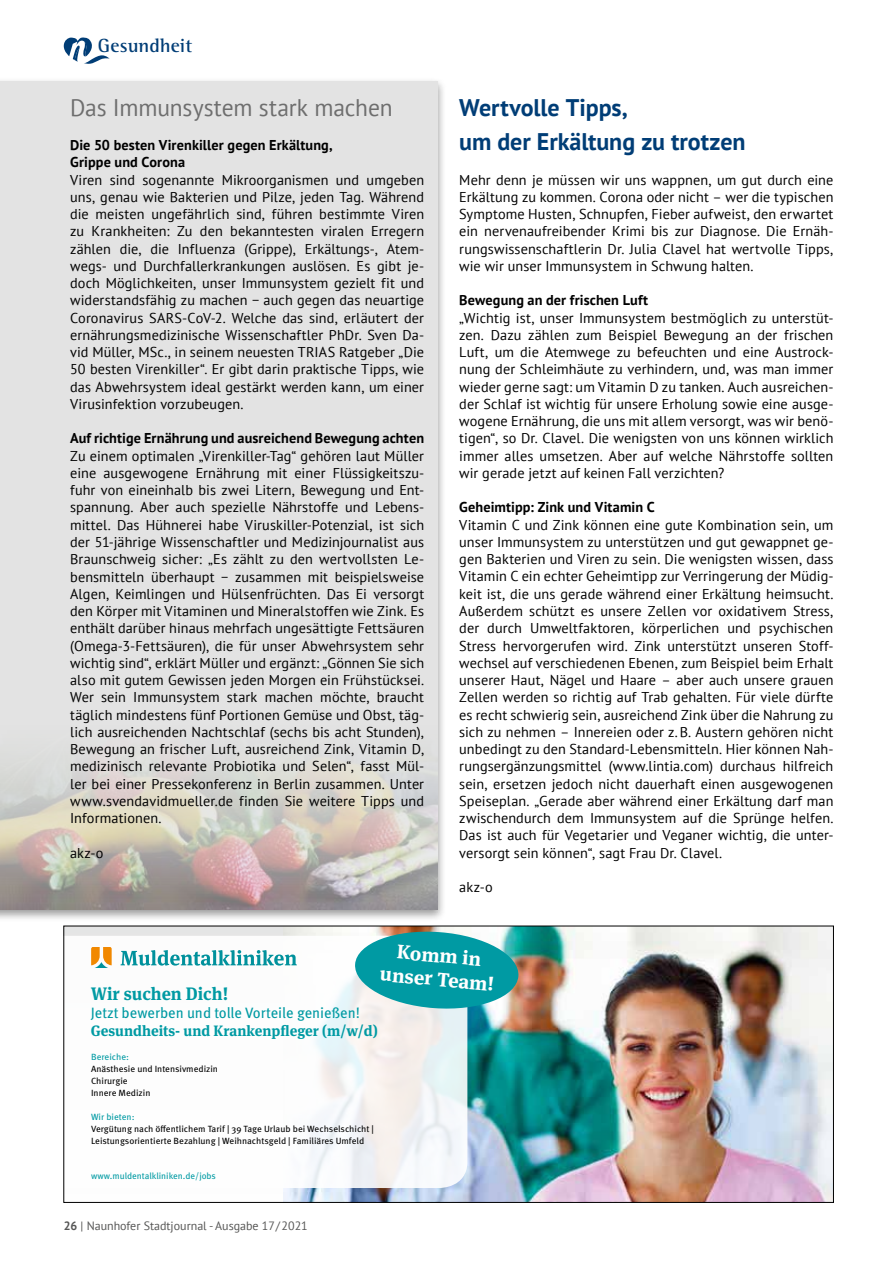
<style>
.page{position:relative;width:893px;height:1263px;background:#fff}
.page>*{position:absolute;margin:0;border:0;box-sizing:border-box;transform-origin:0 0}
.t1{font:700 24px/34.5px "PT Sans";letter-spacing:-.005em;color:#003d76}
.t2{font:24px "PT Sans";letter-spacing:-.005em;color:#6e6e6e}
.t3{font:700 19.5px/23.4px "Meta Serif Pro";color:#fff;text-align:center}
.t4{font:700 19.5px "Rotis Semi Serif Std";letter-spacing:.005em;color:#003d76}
.t5{font:700 18px "Meta Serif Pro";color:#009aa3}
.t6{font:15px "Meta Pro";color:#009aa3}
.t7{font:700 15px "Meta Serif Pro";color:#009aa3}
.t8{font:14.25px/17.2px "PT Sans";letter-spacing:.005em;color:#000;text-align:justify}
.t9{font:700 14.25px/17.2px "PT Sans";letter-spacing:.01em;color:#000}
.t10{font:12px "PT Sans";color:#565655}
.t11{font:9px/12px "Meta Pro";color:#000}
.t12{font:9px "Meta Pro";color:#009aa3}
.s1{font-weight:700}
</style>
<div class="page">
<svg style="left:64px;top:37px;width:46px;height:27px"></svg>
<img style="left:282px;top:928px;width:550px;height:273px">
<div style="left:65px;top:928px;width:217px;height:8px;background:#e4e5e5"></div>
<svg style="left:120px;top:936px;width:347px;height:252px"></svg>
<svg style="left:121px;top:950px;width:176px;height:16px"></svg>
<svg style="left:91px;top:947px;width:21px;height:21px"></svg>
<svg style="left:354px;top:929px;width:166px;height:82px;background:#3bacb1"></svg>
<div style="left:0;top:77px;width:447px;height:845px;background:#000;opacity:.4"></div>
<div style="left:0;top:81px;width:438px;height:828px;background:#e3e3e3"></div>
<img style="left:0;top:760px;width:438px;height:149px">
<h2 class="t4" style="left:98px;top:34px;width:96px">Gesundheit</h2>
<h1 class="t2" style="left:70px;top:92px;width:324px">Das Immunsystem stark machen</h1>
<p class="t9" style="left:70px;top:136px;width:264px">Die 50 besten Virenkiller gegen Erkältung,<br>Grippe und Corona</p>
<p class="t8" style="left:70px;top:171px;width:356px">Viren sind sogenannte Mikroorganismen und umgeben uns, genau wie Bakterien und Pilze, jeden Tag. Während die meisten ungefährlich sind, führen bestimmte Viren zu Krankheiten: Zu den bekanntesten viralen Erregern zählen die, die Influenza (Grippe), Erkältungs-, Atem&shy;wegs- und Durchfallerkrankungen auslösen. Es gibt je&shy;doch Möglichkeiten, unser Immunsystem gezielt fit und widerstandsfähig zu machen − auch gegen das neuartige Coronavirus SARS-CoV-2. Welche das sind, erläutert der ernährungsmedizinische Wissenschaftler PhDr. Sven Da&shy;vid Müller, MSc., in seinem neuesten TRIAS Ratgeber „Die 50 besten Virenkiller“. Er gibt darin praktische Tipps, wie das Abwehrsystem ideal gestärkt werden kann, um einer Virusinfektion vorzubeugen.</p>
<p class="t9" style="left:70px;top:430px;width:355px">Auf richtige Ernährung und ausreichend Bewegung achten</p>
<p class="t8" style="left:70px;top:447px;width:356px">Zu einem optimalen „Virenkiller-Tag“ gehören laut Müller eine ausgewogene Ernährung mit einer Flüssigkeitszu&shy;fuhr von eineinhalb bis zwei Litern, Bewegung und Ent&shy;spannung. Aber auch spezielle Nährstoffe und Lebens&shy;mittel. Das Hühnerei habe Viruskiller-Potenzial, ist sich der 51-jährige Wissenschaftler und Medizinjournalist aus Braunschweig sicher: „Es zählt zu den wertvollsten Le&shy;bensmitteln überhaupt − zusammen mit beispielsweise Algen, Keimlingen und Hülsenfrüchten. Das Ei versorgt den Körper mit Vitaminen und Mineralstoffen wie Zink. Es enthält darüber hinaus mehrfach ungesättigte Fettsäuren (Omega-3-Fettsäuren), die für unser Abwehrsystem sehr wichtig sind“, erklärt Müller und ergänzt: „Gönnen Sie sich also mit gutem Gewissen jeden Morgen ein Frühstücksei.<br>Wer sein Immunsystem stark machen möchte, braucht täglich mindestens fünf Portionen Gemüse und Obst, täg&shy;lich ausreichenden Nachtschlaf (sechs bis acht Stunden), Bewegung an frischer Luft, ausreichend Zink, Vitamin D, medizinisch relevante Probiotika und Selen“, fasst Mül&shy;ler bei einer Pressekonferenz in Berlin zusammen. Unter www.svendavidmueller.de finden Sie weitere Tipps und Informationen.</p>
<p class="t8" style="left:70px;top:844px;width:35px">akz-o</p>
<h1 class="t1" style="left:459px;top:89px;width:288px">Wertvolle Tipps,<br>um der Erkältung zu trotzen</h1>
<p class="t8" style="left:459px;top:171px;width:376px">Mehr denn je müssen wir uns wappnen, um gut durch eine Erkältung zu kommen. Corona oder nicht – wer die typischen Symptome Husten, Schnupfen, Fieber aufweist, den erwartet ein nervenaufreibender Krimi bis zur Diagnose. Die Ernäh&shy;rungswissenschaftlerin Dr. Julia Clavel hat wertvolle Tipps, wie wir unser Immunsystem in Schwung halten.</p>
<p class="t9" style="left:459px;top:291px;width:190px">Bewegung an der frischen Luft</p>
<p class="t8" style="left:459px;top:309px;width:376px">„Wichtig ist, unser Immunsystem bestmöglich zu unterstüt&shy;zen. Dazu zählen zum Beispiel Bewegung an der frischen Luft, um die Atemwege zu befeuchten und eine Austrock&shy;nung der Schleimhäute zu verhindern, und, was man immer wieder gerne sagt: um Vitamin D zu tanken. Auch ausreichen&shy;der Schlaf ist wichtig für unsere Erholung sowie eine ausge&shy;wogene Ernährung, die uns mit allem versorgt, was wir benö&shy;tigen“, so Dr. Clavel. Die wenigsten von uns können wirklich immer alles umsetzen. Aber auf welche Nährstoffe sollten wir gerade jetzt auf keinen Fall verzichten?</p>
<p class="t9" style="left:459px;top:499px;width:197px">Geheimtipp: Zink und Vitamin C</p>
<p class="t8" style="left:459px;top:516px;width:376px">Vitamin C und Zink können eine gute Kombination sein, um unser Immunsystem zu unterstützen und gut gewappnet ge&shy;gen Bakterien und Viren zu sein. Die wenigsten wissen, dass Vitamin C ein echter Geheimtipp zur Verringerung der Müdig&shy;keit ist, die uns gerade während einer Erkältung heimsucht.<br>Außerdem schützt es unsere Zellen vor oxidativem Stress, der durch Umweltfaktoren, körperlichen und psychischen Stress hervorgerufen wird. Zink unterstützt unseren Stoff&shy;wechsel auf verschiedenen Ebenen, zum Beispiel beim Erhalt unserer Haut, Nägel und Haare – aber auch unsere grauen Zellen werden so richtig auf Trab gehalten. Für viele dürfte es recht schwierig sein, ausreichend Zink über die Nahrung zu sich zu nehmen – Innereien oder z.B. Austern gehören nicht unbedingt zu den Standard-Lebensmitteln. Hier können Nah&shy;rungsergänzungsmittel (www.lintia.com) durchaus hilfreich sein, ersetzen jedoch nicht dauerhaft einen ausgewogenen Speiseplan. „Gerade aber während einer Erkältung darf man zwischendurch dem Immunsystem auf die Sprünge helfen.<br>Das ist auch für Vegetarier und Veganer wichtig, die unter&shy;versorgt sein können“, sagt Frau Dr. Clavel.</p>
<p class="t8" style="left:459px;top:878px;width:35px">akz-o</p>
<h2 class="t3" style="left:383px;top:937px;width:116px;rotate:5deg">Komm in unser Team!</h2>
<p class="t5" style="left:91px;top:979px;width:139px">Wir suchen Dich!</p>
<p class="t6" style="left:91px;top:1001px;width:271px">Jetzt bewerben und tolle Vorteile genießen!</p>
<p class="t7" style="left:91px;top:1019px;width:288px">Gesundheits- und Krankenpfleger (m/w/d)</p>
<p class="t12" style="left:91px;top:1050px;width:39px">Bereiche:</p>
<p class="t11" style="left:91px;top:1062px;width:128px">Anästhesie und Intensivmedizin<br>Chirurgie<br>Innere Medizin</p>
<p class="t12" style="left:91px;top:1110px;width:45px">Wir bieten:</p>
<p class="t11" style="left:91px;top:1122px;width:284px">Vergütung nach öffentlichem Tarif | 39 Tage Urlaub bei Wechselschicht |<br>Leistungsorientierte Bezahlung | Weihnachtsgeld | Familiäres Umfeld</p>
<p class="t12" style="left:91px;top:1169px;width:126px">www.muldentalkliniken.de/jobs</p>
<p class="t10" style="left:64px;top:1218px;width:245px"><span class="s1">26</span> | Naunhofer Stadtjournal - Ausgabe 17/2021</p>
</div>
